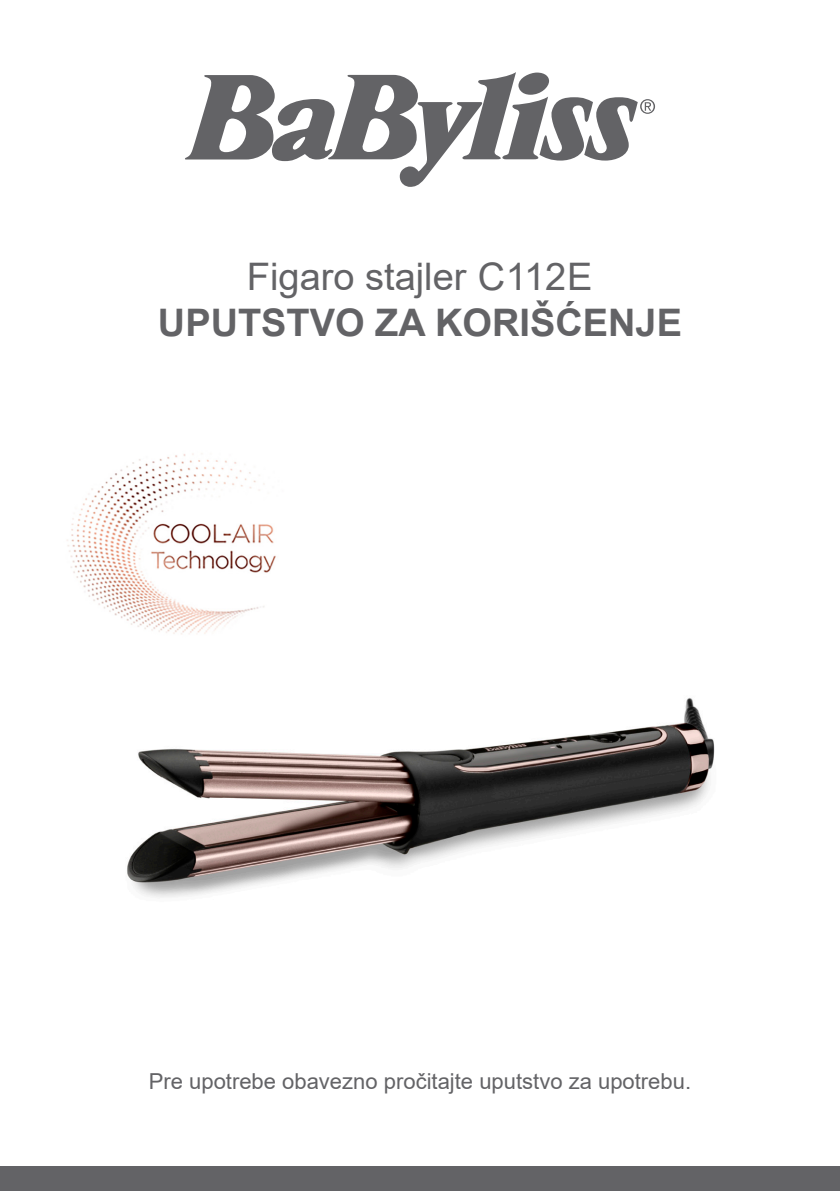
<style>
.page{position:relative;width:840px;height:1191px;background:#fff}
.page>*{position:absolute;margin:0;border:0;box-sizing:border-box;transform-origin:0 0}
.t1{font:700 38px "Arial";color:#636366}
.t2{font:38px "Arial";color:#636366}
.t3{font:22px "Arial";color:#636366}
</style>
<div class="page">
<img style="left:127px;top:697px;width:588px;height:201px">
<img style="left:67px;top:453px;width:209px;height:182px">
<div style="left:0;top:1166px;width:839px;height:25px;background:#636366"></div>
<svg style="left:185px;top:72px;width:469px;height:115px"></svg>
<p class="t2" style="left:247px;top:251px;width:347px">Figaro stajler C112E</p>
<p class="t1" style="left:158px;top:296px;width:525px">UPUTSTVO ZA KORIŠĆENJE</p>
<p class="t3" style="left:149px;top:1066px;width:543px">Pre upotrebe obavezno pročitajte uputstvo za upotrebu.</p>
</div>
